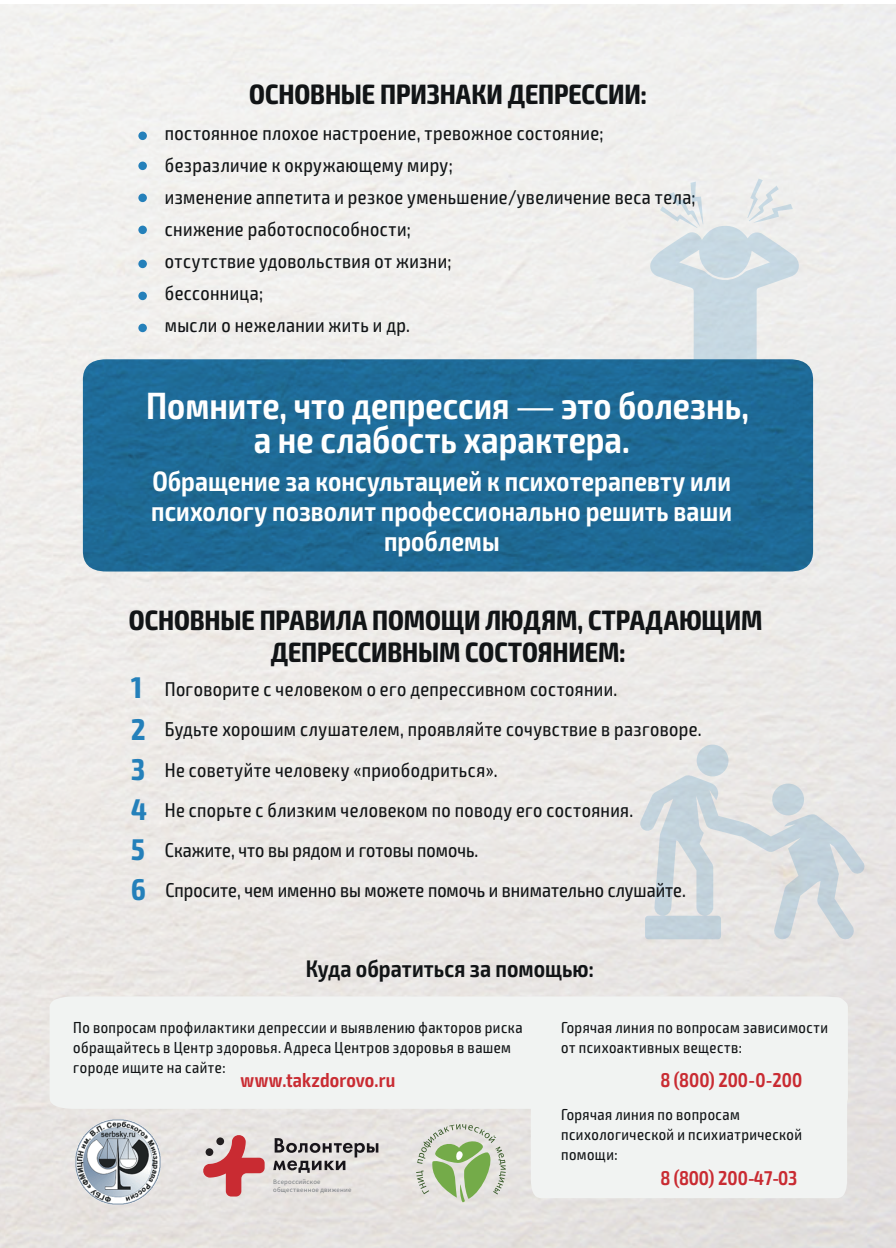
<style>
.page{position:relative;width:896px;height:1248px;background:#fff}
.page>*{position:absolute;margin:0;border:0;box-sizing:border-box;transform-origin:0 0}
.t1{font:600 condensed 38px/34px "Exo 2";color:#fff;text-align:center}
.t2{font:700 condensed 30px/40.4px "Exo 2";color:#2480ba}
.t3{font:600 condensed 28px/30px "Exo 2";color:#fff;text-align:center}
.t4{font:700 condensed 28px/32px "Exo 2";letter-spacing:-.005em;color:#111416;text-align:center}
.t5{font:600 condensed 24px "Exo 2";letter-spacing:.005em;color:#111416}
.t6{font:condensed 20px/32px "Exo 2";letter-spacing:.02em;color:#111416}
.t7{font:condensed 20px "Exo 2";color:#111416}
.t8{font:600 condensed 20px "Exo 2";letter-spacing:.005em;color:#c92b32}
.t9{font:condensed 16px/20px "Exo 2";letter-spacing:.03em;color:#111416}
.t10{font:6.6px/8.2px "Source Sans Pro";letter-spacing:.035em;color:#757a7e}
.s1{font-family:"Myriad Pro";font-weight:400;font-stretch:normal}
</style>
<div class="page">
<img style="left:0;top:4px;width:896px;height:1243px">
<div style="left:138px;top:131px;width:9px;height:9px;background:#2480ba;border-radius:50%"></div>
<div style="left:138px;top:161px;width:9px;height:9px;background:#2480ba;border-radius:50%"></div>
<div style="left:138px;top:193px;width:9px;height:9px;background:#2480ba;border-radius:50%"></div>
<div style="left:138px;top:225px;width:9px;height:9px;background:#2480ba;border-radius:50%"></div>
<div style="left:138px;top:259px;width:9px;height:9px;background:#2480ba;border-radius:50%"></div>
<div style="left:138px;top:291px;width:9px;height:9px;background:#2480ba;border-radius:50%"></div>
<div style="left:138px;top:323px;width:9px;height:9px;background:#2480ba;border-radius:50%"></div>
<div style="left:50px;top:996px;width:798px;height:112px;background:#f1f3f2"></div>
<svg style="left:650px;top:178px;width:149px;height:181px;background:#dde4e7"></svg>
<div style="left:696px;top:744px;width:32px;height:32px;background:#c3d3dc;border-radius:50%"></div>
<svg style="left:640px;top:775px;width:224px;height:164px;background:#d9dee0"></svg>
<div style="left:772px;top:783px;width:32px;height:32px;background:#c3d3dc;border-radius:50%"></div>
<img style="left:83px;top:359px;width:730px;height:212px">
<svg style="left:416px;top:1123px;width:90px;height:79px;background:#beccad"></svg>
<svg style="left:202px;top:1134px;width:63px;height:62px;background:#da9799"></svg>
<div style="left:216px;top:1137px;width:8px;height:8px;background:#231f20;border-radius:50%"></div>
<div style="left:206px;top:1148px;width:7px;height:7px;background:#231f20;border-radius:50%"></div>
<svg style="left:273px;top:1137px;width:105px;height:35px;background:#afacab"></svg>
<img style="left:74px;top:1116px;width:89px;height:89px">
<div style="left:531px;top:997px;width:316px;height:200px;background:#f1f3f2"></div>
<h3 class="t4" style="left:249px;top:79px;width:399px">ОСНОВНЫЕ ПРИЗНАКИ ДЕПРЕССИИ:</h3>
<p class="t6" style="left:165px;top:117px;width:532px">постоянное плохое настроение, тревожное состояние; безразличие к окружающему миру;<br>изменение аппетита и резкое уменьшение/увеличение веса тела; снижение работоспособности;<br>отсутствие удовольствия от жизни;<br>бессонница;<br>мысли о нежелании жить и др.</p>
<h1 class="t1" style="left:146px;top:389px;width:604px">Помните, что депрессия <span class="s1">—</span> это болезнь, а не слабость характера.</h1>
<h3 class="t3" style="left:151px;top:467px;width:582px">Обращение за консультацией к психотерапевту или психологу позволит профессионально решить ваши проблемы</h3>
<h3 class="t4" style="left:129px;top:604px;width:635px">ОСНОВНЫЕ ПРАВИЛА ПОМОЩИ ЛЮДЯМ, СТРАДАЮЩИМ<br>ДЕПРЕССИВНЫМ СОСТОЯНИЕМ:</h3>
<p class="t6" style="left:165px;top:669px;width:538px;line-height:40.2px">Поговорите с человеком о его депрессивном состоянии.<br>Будьте хорошим слушателем, проявляйте сочувствие в разговоре.<br>Не советуйте человеку «приободриться».<br>Не спорьте с близким человеком по поводу его состояния.<br>Скажите, что вы рядом и готовы помочь.</p>
<h2 class="t2" style="left:131px;top:668px;width:17px">1<br>2<br>3<br>4<br>5<br>6</h2>
<p class="t7" style="left:165px;top:878px;width:522px">Спросите, чем именно вы можете помочь и внимательно слушайте.</p>
<p class="t5" style="left:306px;top:954px;width:290px">Куда обратиться за помощью:</p>
<p class="t9" style="left:73px;top:1017px;width:451px">По вопросам профилактики депрессии и выявлению факторов риска обращайтесь в Центр здоровья. Адреса Центров здоровья в вашем городе ищите на сайте:</p>
<p class="t9" style="left:561px;top:1017px;width:268px">Горячая линия по вопросам зависимости от психоактивных веществ:</p>
<p class="t8" style="left:241px;top:1067px;width:156px">www.takzdorovo.ru</p>
<p class="t8" style="left:660px;top:1067px;width:143px">8 (800) 200-0-200</p>
<p class="t10" style="left:273px;top:1177px;width:80px">Всероссийское общественное движение</p>
<p class="t9" style="left:561px;top:1104px;width:242px">Горячая линия по вопросам психологической и психиатрической помощи:</p>
<p class="t8" style="left:660px;top:1165px;width:139px">8 (800) 200-47-03</p>
</div>
